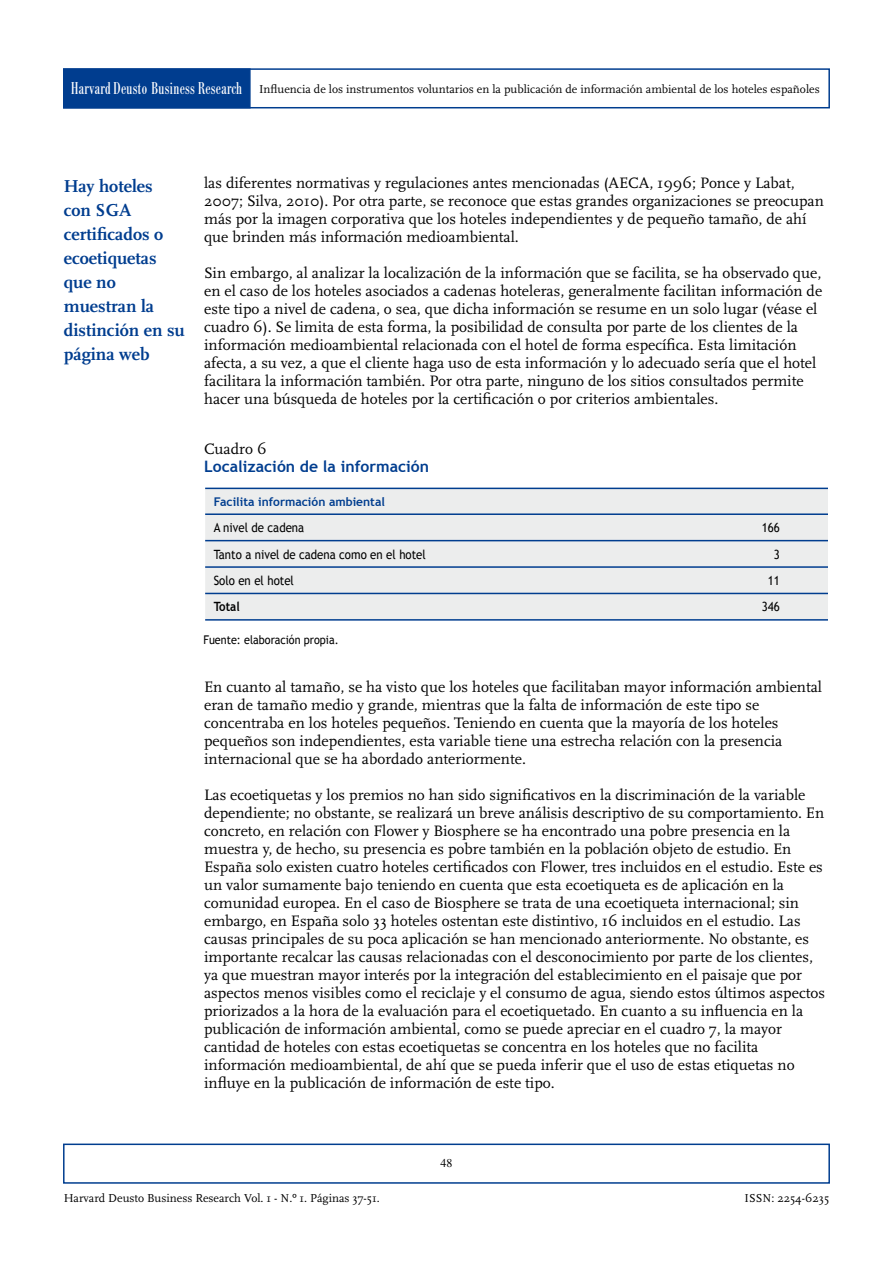
<style>
.page{position:relative;width:893px;height:1263px;background:#fff}
.page>*{position:absolute;margin:0;border:0;box-sizing:border-box;transform-origin:0 0}
.t1{font:700 18px/24px "Scala";color:#003d8f}
.t2{font:condensed 16.8px "Bodoni BE";letter-spacing:.02em;color:#fff;scale:.9 1}
.t3{font:15.75px/18px "Scala";color:#000}
.t4{font:700 15.75px "Trebuchet MS";color:#003d8f}
.t5{font:12.75px "Trebuchet MS";color:#000;scale:.9 1}
.t6{font:700 12.75px "Trebuchet MS";color:#000;scale:.9 1}
.t7{font:12px "Scala";color:#000}
.t8{font:700 12px "Trebuchet MS";color:#003d8f}
.t9{font:12px "Trebuchet MS";color:#000;scale:.9 1}
.t10{font:12px "Times";color:#000}
</style>
<div class="page">
<div style="left:63px;top:68px;width:767px;height:40px;border:2px solid #003d8f"></div>
<div style="left:63px;top:1143px;width:767px;height:41px;border:2px solid #003d8f"></div>
<div style="left:63px;top:68px;width:188px;height:40px;background:#003d8f;border:2px solid #003d8f"></div>
<div style="left:205px;top:489px;width:623px;height:130px;background:#eceded"></div>
<hr style="left:205px;top:566px;width:509px;height:2px;background:#003d8f">
<hr style="left:714px;top:566px;width:114px;height:2px;background:#003d8f">
<hr style="left:205px;top:593px;width:509px;height:1px;background:#003d8f">
<hr style="left:714px;top:593px;width:114px;height:1px;background:#003d8f">
<hr style="left:205px;top:488px;width:509px;height:1px;background:#003d8f">
<hr style="left:205px;top:513px;width:509px;height:2px;background:#003d8f">
<hr style="left:714px;top:488px;width:114px;height:1px;background:#003d8f">
<hr style="left:714px;top:513px;width:114px;height:2px;background:#003d8f">
<hr style="left:205px;top:540px;width:509px;height:1px;background:#003d8f">
<hr style="left:714px;top:540px;width:114px;height:1px;background:#003d8f">
<hr style="left:205px;top:619px;width:509px;height:2px;background:#003d8f">
<hr style="left:714px;top:619px;width:114px;height:2px;background:#003d8f">
<p class="t2" style="left:71px;top:79px;width:191px">Harvard Deusto Business Research</p>
<p class="t7" style="left:259px;top:82px;width:562px">Influencia de los instrumentos voluntarios en la publicación de información ambiental de los hoteles españoles</p>
<p class="t1" style="left:64px;top:174px;width:123px">Hay hoteles<br>con SGA certificados o ecoetiquetas que no muestran la distinción en su página web</p>
<p class="t3" style="left:204px;top:174px;width:621px">las diferentes normativas y regulaciones antes mencionadas (AECA, 1996; Ponce y Labat, 2007; Silva, 2010). Por otra parte, se reconoce que estas grandes organizaciones se preocupan más por la imagen corporativa que los hoteles independientes y de pequeño tamaño, de ahí que brinden más información medioambiental.</p>
<p class="t3" style="left:204px;top:264px;width:620px">Sin embargo, al analizar la localización de la información que se facilita, se ha observado que, en el caso de los hoteles asociados a cadenas hoteleras, generalmente facilitan información de este tipo a nivel de cadena, o sea, que dicha información se resume en un solo lugar (véase el cuadro 6). Se limita de esta forma, la posibilidad de consulta por parte de los clientes de la información medioambiental relacionada con el hotel de forma específica. Esta limitación afecta, a su vez, a que el cliente haga uso de esta información y lo adecuado sería que el hotel facilitara la información también. Por otra parte, ninguno de los sitios consultados permite hacer una búsqueda de hoteles por la certificación o por criterios ambientales.</p>
<p class="t3" style="left:204px;top:440px;width:64px">Cuadro 6</p>
<p class="t4" style="left:204px;top:457px;width:226px">Localización de la información</p>
<p class="t8" style="left:214px;top:494px;width:173px">Facilita información ambiental</p>
<p class="t5" style="left:214px;top:520px;width:102px">A nivel de cadena</p>
<p class="t5" style="left:762px;top:520px;width:22px">166</p>
<p class="t5" style="left:214px;top:546px;width:237px">Tanto a nivel de cadena como en el hotel</p>
<p class="t5" style="left:774px;top:546px;width:8px">3</p>
<p class="t5" style="left:214px;top:573px;width:91px">Solo en el hotel</p>
<p class="t5" style="left:768px;top:573px;width:15px">11</p>
<p class="t6" style="left:214px;top:599px;width:30px">Total</p>
<p class="t5" style="left:762px;top:599px;width:22px">346</p>
<p class="t9" style="left:203px;top:633px;width:152px">Fuente: elaboración propia.</p>
<p class="t3" style="left:204px;top:678px;width:620px">En cuanto al tamaño, se ha visto que los hoteles que facilitaban mayor información ambiental eran de tamaño medio y grande, mientras que la falta de información de este tipo se concentraba en los hoteles pequeños. Teniendo en cuenta que la mayoría de los hoteles pequeños son independientes, esta variable tiene una estrecha relación con la presencia internacional que se ha abordado anteriormente.</p>
<p class="t3" style="left:204px;top:786px;width:622px">Las ecoetiquetas y los premios no han sido significativos en la discriminación de la variable dependiente; no obstante, se realizará un breve análisis descriptivo de su comportamiento. En concreto, en relación con Flower y Biosphere se ha encontrado una pobre presencia en la muestra y, de hecho, su presencia es pobre también en la población objeto de estudio. En España solo existen cuatro hoteles certificados con Flower, tres incluidos en el estudio. Este es un valor sumamente bajo teniendo en cuenta que esta ecoetiqueta es de aplicación en la comunidad europea. En el caso de Biosphere se trata de una ecoetiqueta internacional; sin embargo, en España solo 33 hoteles ostentan este distintivo, 16 incluidos en el estudio. Las causas principales de su poca aplicación se han mencionado anteriormente. No obstante, es importante recalcar las causas relacionadas con el desconocimiento por parte de los clientes, ya que muestran mayor interés por la integración del establecimiento en el paisaje que por aspectos menos visibles como el reciclaje y el consumo de agua, siendo estos últimos aspectos priorizados a la hora de la evaluación para el ecoetiquetado. En cuanto a su influencia en la publicación de información ambiental, como se puede apreciar en el cuadro 7, la mayor cantidad de hoteles con estas ecoetiquetas se concentra en los hoteles que no facilita información medioambiental, de ahí que se pueda inferir que el uso de estas etiquetas no influye en la publicación de información de este tipo.</p>
<p class="t10" style="left:440px;top:1157px;width:13px">48</p>
<p class="t7" style="left:64px;top:1192px;width:317px">Harvard Deusto Business Research Vol. 1 - N.º 1. Páginas 37-51.</p>
<p class="t7" style="left:745px;top:1192px;width:86px">ISSN: 2254-6235</p>
</div>
